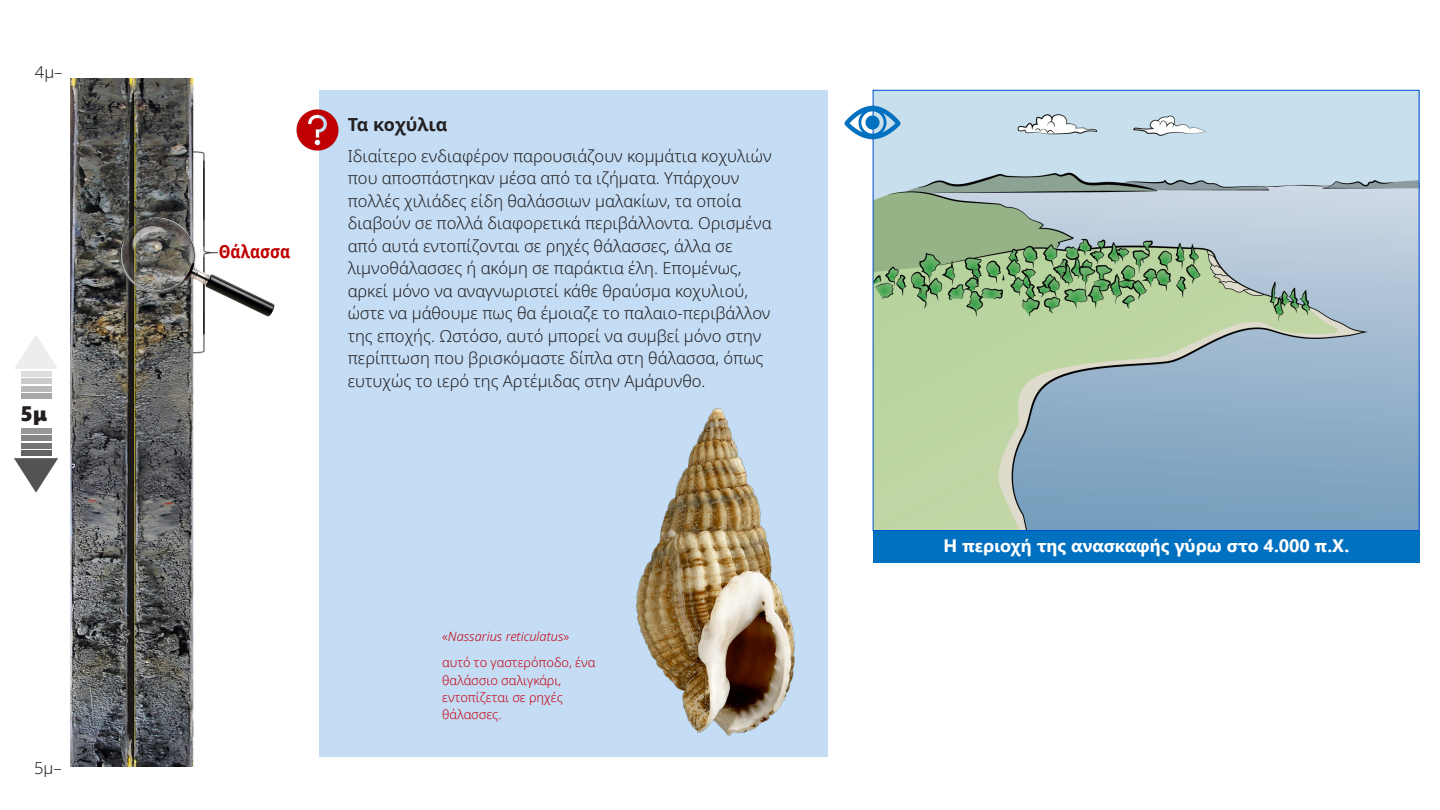
<style>
.page{position:relative;width:1440px;height:810px;background:#fff}
.page>*{position:absolute;margin:0;border:0;box-sizing:border-box;transform-origin:0 0}
.t1{font:21px "Segoe UI Black";color:#231f20}
.t2{font:700 18px "Segoe UI";color:#fff}
.t3{font:700 18px "Noto Sans";color:#231f20}
.t4{font:700 condensed 18px "Noto Sans";color:#c00000}
.t5{font:300 16.5px/22.5px "Noto Sans";color:#231f20}
.t6{font:300 12.75px/17.2px "Noto Sans";color:#c5020f}
.s1{font-style:italic}
</style>
<div class="page">
<div style="left:319px;top:90px;width:509px;height:667px;background:#c4ddf5"></div>
<svg style="left:70px;top:79px;width:124px;height:688px;background:#5c5c5b"></svg>
<svg style="left:296px;top:109px;width:43px;height:42px;fill:#c00000"></svg>
<svg style="left:875px;top:92px;width:542px;height:437px;background:#a8c1be"></svg>
<svg style="left:844px;top:90px;width:62px;height:66px"></svg>
<div style="left:873px;top:531px;width:546px;height:31px;background:#0070c0"></div>
<svg style="left:194px;top:151px;width:11px;height:203px"></svg>
<svg style="left:14px;top:335px;width:44px;height:34px"></svg>
<div style="left:21px;top:371px;width:30px;height:5px;background:#ddd"></div>
<div style="left:21px;top:379px;width:30px;height:5px;background:#cbcbcb"></div>
<div style="left:21px;top:386px;width:30px;height:5px;background:#bbbaba"></div>
<div style="left:21px;top:394px;width:30px;height:5px;background:#a9a8a8"></div>
<svg style="left:14px;top:458px;width:44px;height:35px"></svg>
<div style="left:21px;top:451px;width:30px;height:5px;background:#646363"></div>
<div style="left:21px;top:443px;width:30px;height:5px;background:#767575"></div>
<div style="left:21px;top:436px;width:30px;height:5px;background:#868686"></div>
<div style="left:21px;top:428px;width:30px;height:5px;background:#989797"></div>
<svg style="left:119px;top:218px;width:155px;height:99px"></svg>
<img style="left:636px;top:408px;width:159px;height:328px">
<p class="t5" style="left:35px;top:61px;width:29px">4μ–</p>
<p class="t1" style="left:21px;top:399px;width:28px">5μ</p>
<p class="t5" style="left:34px;top:757px;width:29px">5μ–</p>
<p class="t4" style="left:219px;top:238px;width:73px">Θάλασσα</p>
<p class="t3" style="left:348px;top:112px;width:101px">Τα κοχύλια</p>
<p class="t5" style="left:348px;top:145px;width:425px">Ιδιαίτερο ενδιαφέρον παρουσιάζουν κομμάτια κοχυλιών που αποσπάστηκαν μέσα από τα ιζήματα. Υπάρχουν πολλές χιλιάδες είδη θαλάσσιων μαλακίων, τα οποία διαβούν σε πολλά διαφορετικά περιβάλλοντα. Ορισμένα από αυτά εντοπίζονται σε ρηχές θάλασσες, άλλα σε λιμνοθάλασσες ή ακόμη σε παράκτια έλη. Επομένως, αρκεί μόνο να αναγνωριστεί κάθε θραύσμα κοχυλιού, ώστε να μάθουμε πως θα έμοιαζε το παλαιο-περιβάλλον της εποχής. Ωστόσο, αυτό μπορεί να συμβεί μόνο στην περίπτωση που βρισκόμαστε δίπλα στη θάλασσα, όπως ευτυχώς το ιερό της Αρτέμιδας στην Αμάρυνθο.</p>
<p class="t6" style="left:442px;top:624px;width:155px;line-height:26.2px">«<span class="s1">Nassarius reticulatus</span>» αυτό το γαστερόποδο, ένα</p>
<p class="t6" style="left:442px;top:672px;width:122px;text-align:justify">θαλάσσιο σαλιγκάρι, εντοπίζεται σε ρηχές θάλασσες.</p>
<p class="t2" style="left:944px;top:529px;width:407px">Η περιοχή της ανασκαφής γύρω στο 4.000 π.Χ.</p>
</div>
